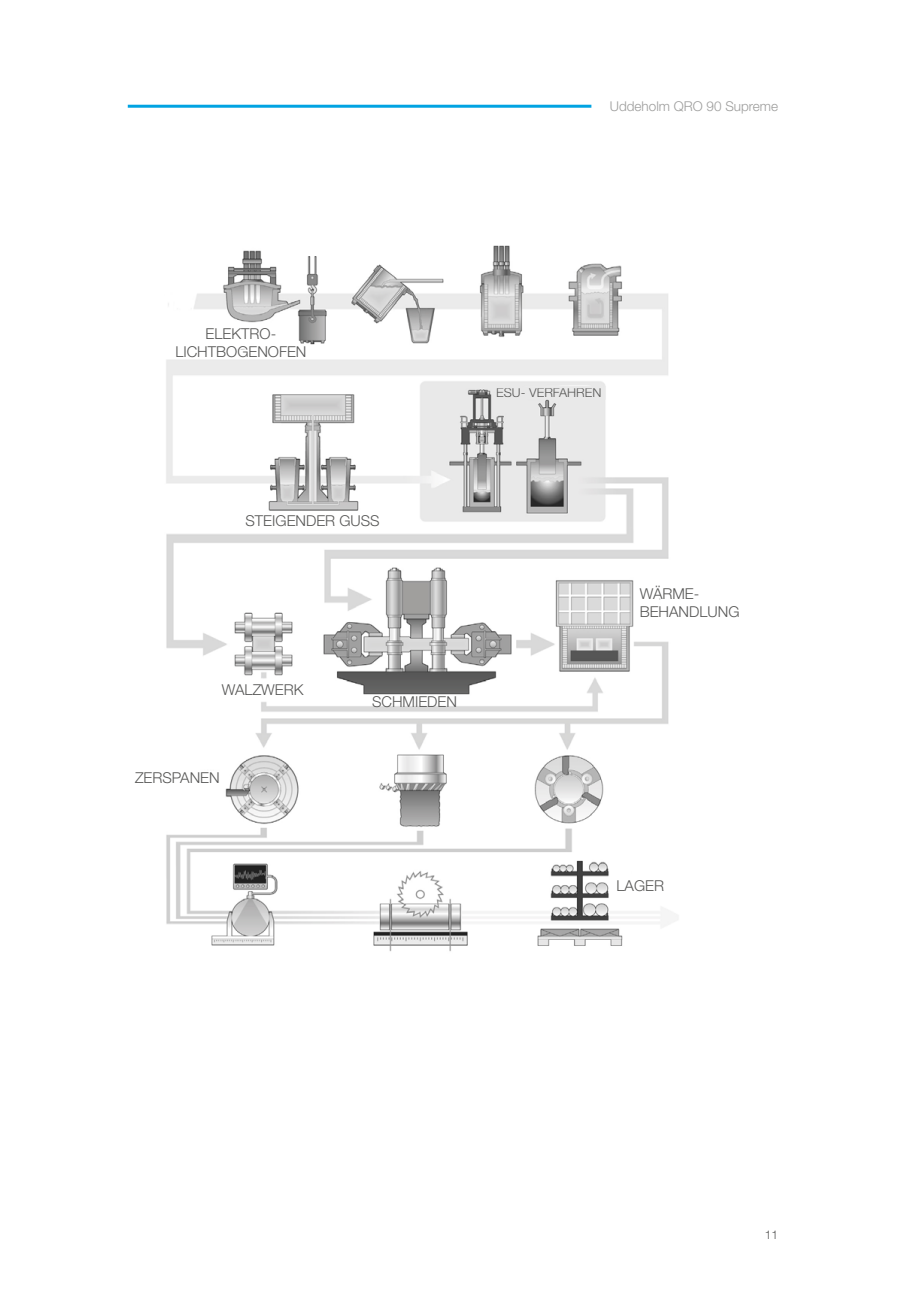
<style>
.page{position:relative;width:906px;height:1289px;background:#fff}
.page>*{position:absolute;margin:0;border:0;box-sizing:border-box;transform-origin:0 0}
.t1{font:300 15px/18px "Helvetica Neue LT Std";color:#575756;text-align:center}
.t2{font:300 13.5px "Helvetica Neue LT Std";color:#9d9d9c}
.t3{font:300 12.9px "Helvetica Neue LT Std";color:#575756}
.t4{font:300 12px "Helvetica Neue LT Std";color:#575756}
</style>
<div class="page">
<img style="left:166px;top:245px;width:512px;height:707px">
<div style="left:495px;top:387px;width:109px;height:11px;background:#e9e9e9"></div>
<div style="left:494px;top:386px;width:111px;height:13px;border:2px solid #e9e9e9"></div>
<hr style="left:128px;top:105px;width:463px;height:3px;background:#00a3e2">
<p class="t2" style="left:610px;top:98px;width:170px">Uddeholm QRO 90 Supreme</p>
<p class="t1" style="left:175px;top:324px;width:133px">ELEKTRO-<br>LICHTBOGENOFEN</p>
<p class="t3" style="left:496px;top:385px;width:107px">ESU- VERFAHREN</p>
<p class="t1" style="left:245px;top:511px;width:136px">STEIGENDER GUSS</p>
<p class="t1" style="left:222px;top:680px;width:83px">WALZWERK</p>
<p class="t1" style="left:135px;top:767px;width:86px">ZERSPANEN</p>
<p class="t1" style="left:372px;top:692px;width:86px">SCHMIEDEN</p>
<p class="t1" style="left:639px;top:584px;width:101px;text-align:left">WÄRME-<br>BEHANDLUNG</p>
<p class="t1" style="left:616px;top:876px;width:49px">LAGER</p>
<p class="t4" style="left:764px;top:1227px;width:15px">11</p>
</div>
